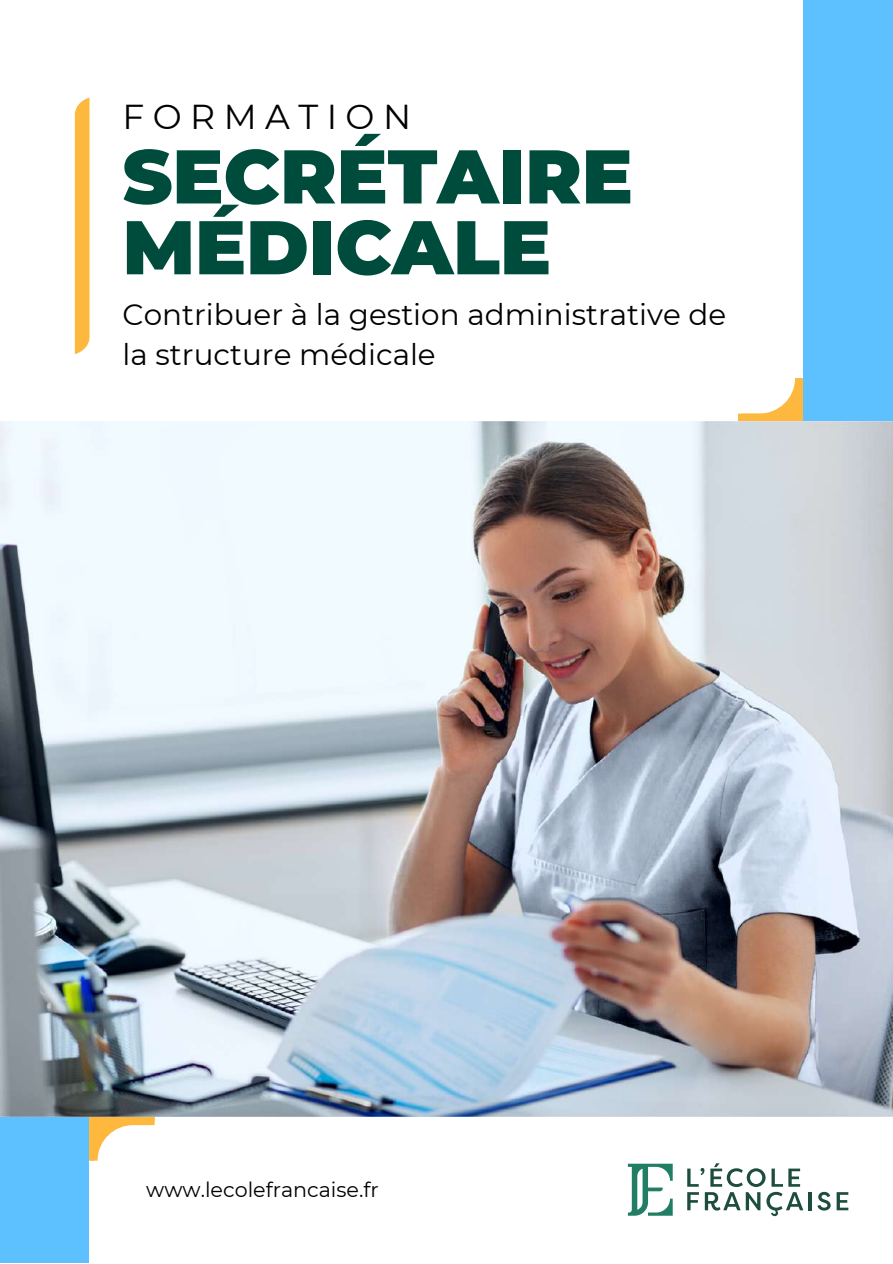
<style>
.page{position:relative;width:893px;height:1264px;background:#fff}
.page>*{position:absolute;margin:0;border:0;box-sizing:border-box;transform-origin:0 0}
.t1{font:900 75.9px/70.8px "Montserrat";color:#004c3c}
.t2{font:34.5px "Montserrat";letter-spacing:.245em;color:#000}
.t3{font:29.4px/40px "Montserrat";color:#000}
.t4{font:20.7px "Montserrat";color:#000}
</style>
<div class="page">
<svg style="left:738px;top:378px;width:65px;height:44px"></svg>
<div style="left:803px;top:0;width:89px;height:511px;background:#5dc0ff"></div>
<svg style="left:88px;top:1116px;width:67px;height:44px"></svg>
<div style="left:0;top:984px;width:88px;height:278px;background:#5dc0ff"></div>
<img style="left:0;top:422px;width:892px;height:694px">
<svg style="left:628px;top:1163px;width:44px;height:52px"></svg>
<svg style="left:687px;top:1163px;width:116px;height:53px"></svg>
<hr style="left:808px;top:1192px;width:3px;height:18px;background:#1d4d3f">
<svg style="left:817px;top:1191px;width:13px;height:19px"></svg>
<svg style="left:836px;top:1192px;width:12px;height:18px"></svg>
<div style="left:75px;top:98px;width:14px;height:256px;background:#feb83e"></div>
<p class="t2" style="left:122px;top:96px;width:290px">FORMATION</p>
<h1 class="t1" style="left:122px;top:141px;width:512px">SECRÉTAIRE<br>MÉDICALE</h1>
<p class="t3" style="left:122px;top:294px;width:605px">Contribuer à la gestion administrative de la structure médicale</p>
<p class="t4" style="left:146px;top:1176px;width:234px">www.lecolefrancaise.fr</p>
</div>
